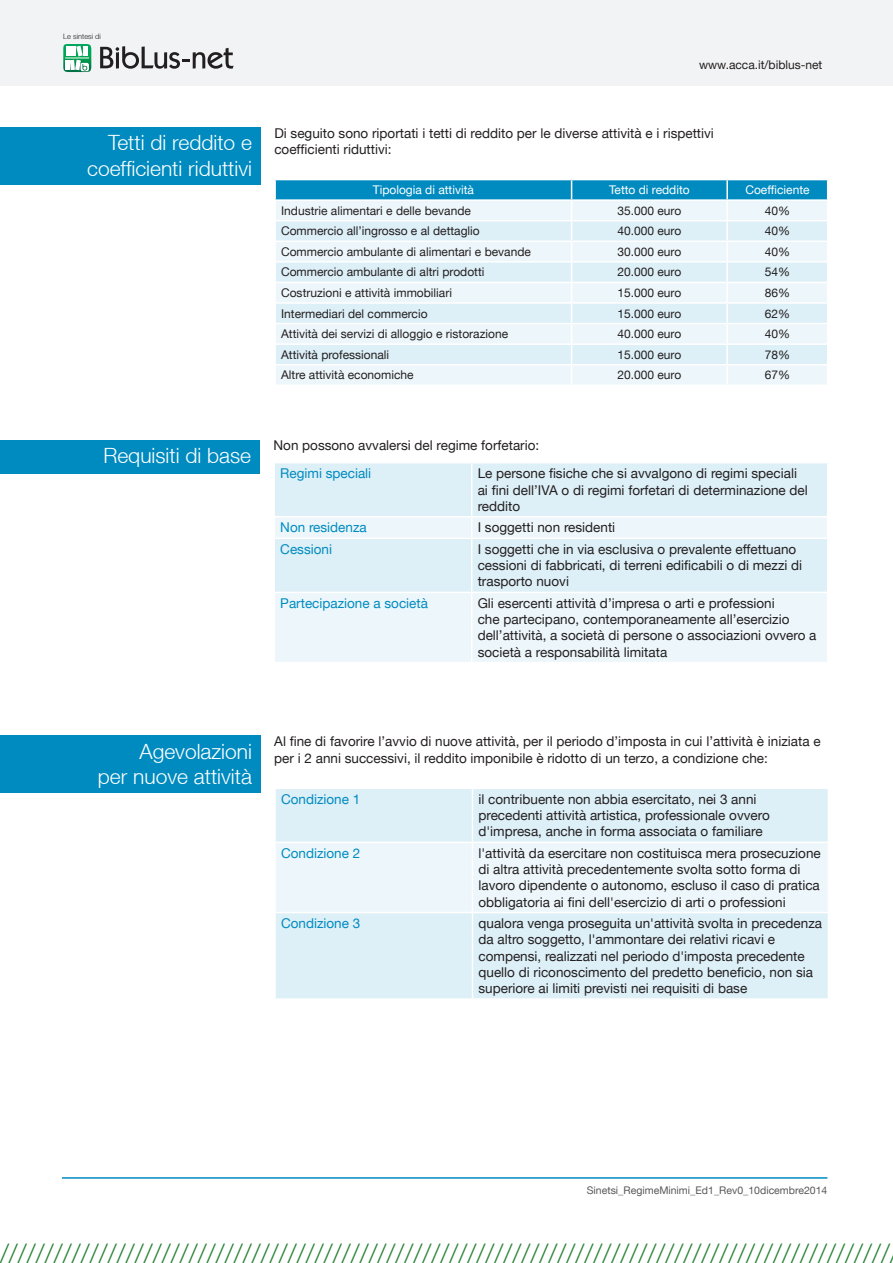
<style>
.page{position:relative;width:893px;height:1263px;background:#fff}
.page>*{position:absolute;margin:0;border:0;box-sizing:border-box;transform-origin:0 0}
.t1{font:300 27px "Helvetica Neue LT";color:#278335}
.t2{font:300 21px/25.2px "Helvetica Neue LT";color:#fff;text-align:right}
.t3{font:13.5px/16.2px "Helvetica Neue LT";color:#231f20}
.t4{font:13.5px "Helvetica Neue LT";color:#008bc0}
.t5{font:12px "Helvetica Neue LT";color:#231f20}
.t6{font:12px "Helvetica Neue LT";color:#fff}
.t7{font:10.5px "Helvetica Neue LT";color:#57585a}
.t8{font:300 7.5px "Helvetica Neue LT";color:#231f20}
</style>
<div class="page">
<div style="left:0;top:0;width:893px;height:85px;background:#f2f3f4"></div>
<svg style="left:100px;top:46px;width:134px;height:23px"></svg>
<svg style="left:63px;top:44px;width:28px;height:28px"></svg>
<div style="left:65px;top:60px;width:5px;height:10px;background:#fff"></div>
<hr style="left:62px;top:1177px;width:765px;height:2px;background:#008bc0">
<div style="left:275px;top:463px;width:552px;height:53px;background:#ddeff7"></div>
<svg style="left:275px;top:518px;width:552px;height:144px;background:#e7f4f9"></svg>
<hr style="left:471px;top:463px;width:1px;height:53px;background:#fff">
<svg style="left:471px;top:518px;width:1px;height:20px"></svg>
<hr style="left:273px;top:538px;width:199px;height:1px;background:#fff">
<hr style="left:472px;top:538px;width:356px;height:1px;background:#fff">
<hr style="left:471px;top:539px;width:1px;height:53px;background:#fff">
<hr style="left:273px;top:592px;width:199px;height:1px;background:#fff">
<hr style="left:472px;top:592px;width:356px;height:1px;background:#fff">
<hr style="left:471px;top:593px;width:1px;height:69px;background:#fff">
<div style="left:276px;top:789px;width:552px;height:209px;background:#ddeff7"></div>
<div style="left:276px;top:843px;width:552px;height:69px;background:#edf7fb"></div>
<hr style="left:472px;top:789px;width:1px;height:53px;background:#fff">
<hr style="left:274px;top:842px;width:198px;height:1px;background:#fff">
<hr style="left:472px;top:842px;width:357px;height:1px;background:#fff">
<hr style="left:472px;top:843px;width:1px;height:69px;background:#fff">
<hr style="left:274px;top:912px;width:198px;height:1px;background:#fff">
<hr style="left:472px;top:912px;width:357px;height:1px;background:#fff">
<hr style="left:472px;top:913px;width:1px;height:85px;background:#fff">
<div style="left:0;top:440px;width:260px;height:33px;background:#008bc0"></div>
<div style="left:0;top:736px;width:260px;height:57px;background:#008bc0"></div>
<svg style="left:275px;top:180px;width:553px;height:204px;background:#d2eaf4"></svg>
<div style="left:0;top:127px;width:261px;height:57px;background:#008bc0"></div>
<p class="t8" style="left:63px;top:32px;width:39px">Le sintesi di</p>
<p class="t5" style="left:699px;top:58px;width:125px">www.acca.it/biblus-net</p>
<p class="t2" style="left:87px;top:130px;width:166px">Tetti di reddito e coefficienti riduttivi</p>
<p class="t3" style="left:274px;top:125px;width:441px">Di seguito sono riportati i tetti di reddito per le diverse attività e i rispettivi coefficienti riduttivi:</p>
<p class="t6" style="left:373px;top:183px;width:103px">Tipologia di attività</p>
<p class="t6" style="left:609px;top:183px;width:82px">Tetto di reddito</p>
<p class="t6" style="left:745px;top:183px;width:66px">Coefficiente</p>
<p class="t5" style="left:281px;top:203px;width:191px">Industrie alimentari e delle bevande</p>
<p class="t5" style="left:617px;top:203px;width:65px">35.000 euro</p>
<p class="t5" style="left:765px;top:203px;width:27px">40%</p>
<p class="t5" style="left:281px;top:224px;width:200px">Commercio all’ingrosso e al dettaglio</p>
<p class="t5" style="left:617px;top:224px;width:65px">40.000 euro</p>
<p class="t5" style="left:765px;top:224px;width:27px">40%</p>
<p class="t5" style="left:281px;top:244px;width:251px">Commercio ambulante di alimentari e bevande</p>
<p class="t5" style="left:617px;top:244px;width:65px">30.000 euro</p>
<p class="t5" style="left:765px;top:244px;width:27px">40%</p>
<p class="t5" style="left:281px;top:265px;width:205px">Commercio ambulante di altri prodotti</p>
<p class="t5" style="left:617px;top:265px;width:65px">20.000 euro</p>
<p class="t5" style="left:765px;top:265px;width:27px">54%</p>
<p class="t5" style="left:281px;top:286px;width:172px">Costruzioni e attività immobiliari</p>
<p class="t5" style="left:617px;top:286px;width:65px">15.000 euro</p>
<p class="t5" style="left:765px;top:286px;width:27px">86%</p>
<p class="t5" style="left:281px;top:306px;width:148px">Intermediari del commercio</p>
<p class="t5" style="left:617px;top:306px;width:65px">15.000 euro</p>
<p class="t5" style="left:765px;top:306px;width:27px">62%</p>
<p class="t5" style="left:281px;top:327px;width:229px">Attività dei servizi di alloggio e ristorazione</p>
<p class="t5" style="left:617px;top:327px;width:65px">40.000 euro</p>
<p class="t5" style="left:765px;top:327px;width:27px">40%</p>
<p class="t5" style="left:281px;top:347px;width:109px">Attività professionali</p>
<p class="t5" style="left:617px;top:347px;width:65px">15.000 euro</p>
<p class="t5" style="left:765px;top:347px;width:27px">78%</p>
<p class="t5" style="left:281px;top:368px;width:134px">Altre attività economiche</p>
<p class="t5" style="left:617px;top:368px;width:65px">20.000 euro</p>
<p class="t5" style="left:765px;top:368px;width:27px">67%</p>
<p class="t2" style="left:103px;top:443px;width:149px">Requisiti di base</p>
<p class="t3" style="left:273px;top:437px;width:267px">Non possono avvalersi del regime forfetario:</p>
<p class="t4" style="left:280px;top:465px;width:93px">Regimi speciali</p>
<p class="t3" style="left:478px;top:465px;width:332px">Le persone fisiche che si avvalgono di regimi speciali ai fini dell’IVA o di regimi forfetari di determinazione del reddito</p>
<p class="t4" style="left:280px;top:519px;width:88px">Non residenza</p>
<p class="t3" style="left:478px;top:519px;width:139px">I soggetti non residenti</p>
<p class="t4" style="left:280px;top:541px;width:53px">Cessioni</p>
<p class="t3" style="left:478px;top:541px;width:326px">I soggetti che in via esclusiva o prevalente effettuano cessioni di fabbricati, di terreni edificabili o di mezzi di trasporto nuovi</p>
<p class="t4" style="left:280px;top:595px;width:149px">Partecipazione a società</p>
<p class="t3" style="left:478px;top:595px;width:340px">Gli esercenti attività d’impresa o arti e professioni<br>che partecipano, contemporaneamente all’esercizio dell’attività, a società di persone o associazioni ovvero a società a responsabilità limitata</p>
<p class="t2" style="left:98px;top:739px;width:156px">Agevolazioni<br>per nuove attività</p>
<p class="t3" style="left:274px;top:733px;width:548px">Al fine di favorire l’avvio di nuove attività, per il periodo d’imposta in cui l’attività è iniziata e per i 2 anni successivi, il reddito imponibile è ridotto di un terzo, a condizione che:</p>
<p class="t4" style="left:281px;top:791px;width:81px">Condizione 1</p>
<p class="t3" style="left:478px;top:791px;width:293px">il contribuente non abbia esercitato, nei 3 anni precedenti attività artistica, professionale ovvero d'impresa, anche in forma associata o familiare</p>
<p class="t4" style="left:281px;top:845px;width:81px">Condizione 2</p>
<p class="t3" style="left:478px;top:845px;width:344px">l'attività da esercitare non costituisca mera prosecuzione di altra attività precedentemente svolta sotto forma di lavoro dipendente o autonomo, escluso il caso di pratica obbligatoria ai fini dell'esercizio di arti o professioni</p>
<p class="t4" style="left:281px;top:915px;width:81px">Condizione 3</p>
<p class="t3" style="left:478px;top:915px;width:345px">qualora venga proseguita un'attività svolta in precedenza da altro soggetto, l'ammontare dei relativi ricavi e compensi, realizzati nel periodo d'imposta precedente quello di riconoscimento del predetto beneficio, non sia superiore ai limiti previsti nei requisiti di base</p>
<p class="t7" style="left:587px;top:1184px;width:242px">Sinetsi_RegimeMinimi_Ed1_Rev0_10dicembre2014</p>
<h1 class="t1" style="left:0;top:1237px;width:892px">///////////////////////////////////////////////////////////////////////////////////////////////////</h1>
</div>
